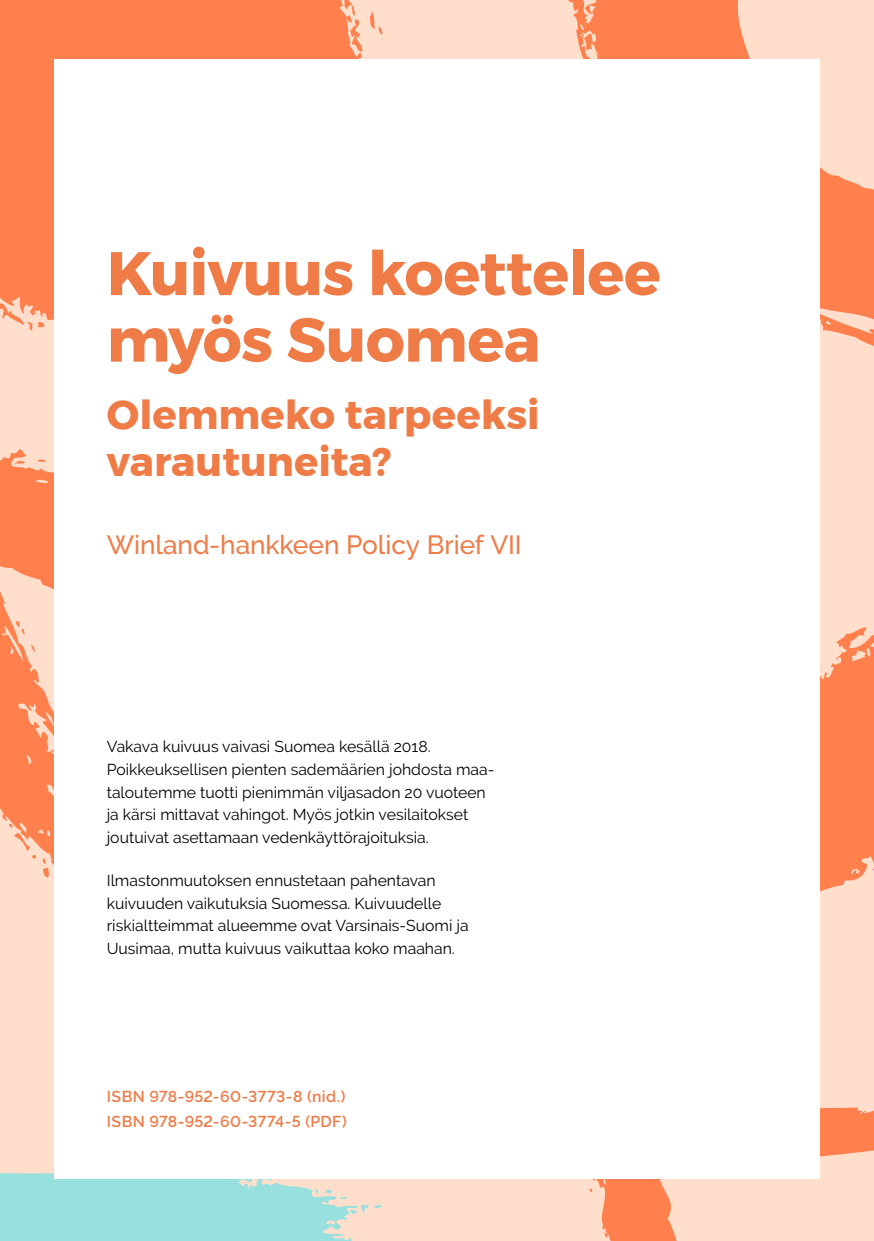
<style>
.page{position:relative;width:874px;height:1241px;background:#fff}
.page>*{position:absolute;margin:0;border:0;box-sizing:border-box;transform-origin:0 0}
.kansi_pääotsikko{font:700 61.25px/66.5px "Montserrat";letter-spacing:-.01em;color:#ef7b47}
.kansi_alaotsikko{font:700 40.25px/47.2px "Montserrat";color:#ef7b47}
.kansi_ala_alaotsikko{font:500 26.25px "Raleway";letter-spacing:-.005em;color:#ef7b47}
.ingressi{font:15.75px/22.8px "Raleway";color:#000}
.kansi_ISBN{font:600 15.75px "Raleway";letter-spacing:.02em;color:#ef7b47}
</style>
<div class="page">
<div style="left:0;top:0;width:873px;height:1240px;background:#ffdecb"></div>
<svg style="left:566px;top:0;width:307px;height:361px"></svg>
<svg style="left:568px;top:0;width:9px;height:11px"></svg>
<div style="left:0;top:0;width:380px;height:331px;background:#ff804c"></div>
<svg style="left:350px;top:12px;width:32px;height:40px"></svg>
<svg style="left:0;top:303px;width:44px;height:27px"></svg>
<svg style="left:819px;top:543px;width:54px;height:374px;fill:#ff804c"></svg>
<svg style="left:0;top:449px;width:54px;height:429px;fill:#ff804c"></svg>
<svg style="left:13px;top:461px;width:12px;height:4px"></svg>
<svg style="left:16px;top:620px;width:9px;height:14px"></svg>
<svg style="left:573px;top:1094px;width:300px;height:146px"></svg>
<svg style="left:0;top:1173px;width:381px;height:67px"></svg>
<div style="left:54px;top:60px;width:765px;height:1118px;background:#fff"></div>
<p class="kansi_pääotsikko" style="left:107px;top:240px;width:555px">Kuivuus koettelee myös Suomea</p>
<p class="kansi_alaotsikko" style="left:107px;top:391px;width:434px">Olemmeko tarpeeksi varautuneita?</p>
<p class="kansi_ala_alaotsikko" style="left:107px;top:529px;width:416px">Winland-hankkeen Policy Brief VII</p>
<p class="ingressi" style="left:107px;top:735px;width:389px">Vakava kuivuus vaivasi Suomea kesällä 2018.<br>Poikkeuksellisen pienten sademäärien johdosta maa&shy;taloutemme tuotti pienimmän viljasadon 20 vuoteen ja kärsi mittavat vahingot. Myös jotkin vesilaitokset joutuivat asettamaan vedenkäyttörajoituksia.</p>
<p class="ingressi" style="left:107px;top:868px;width:363px">Ilmastonmuutoksen ennustetaan pahentavan kuivuuden vaikutuksia Suomessa. Kuivuudelle riskialtteimmat alueemme ovat Varsinais-Suomi ja Uusimaa, mutta kuivuus vaikuttaa koko maahan.</p>
<p class="kansi_ISBN" style="left:107px;top:1087px;width:240px">ISBN 978-952-60-3773-8 (nid.)</p>
<p class="kansi_ISBN" style="left:107px;top:1112px;width:241px">ISBN 978-952-60-3774-5 (PDF)</p>
</div>
